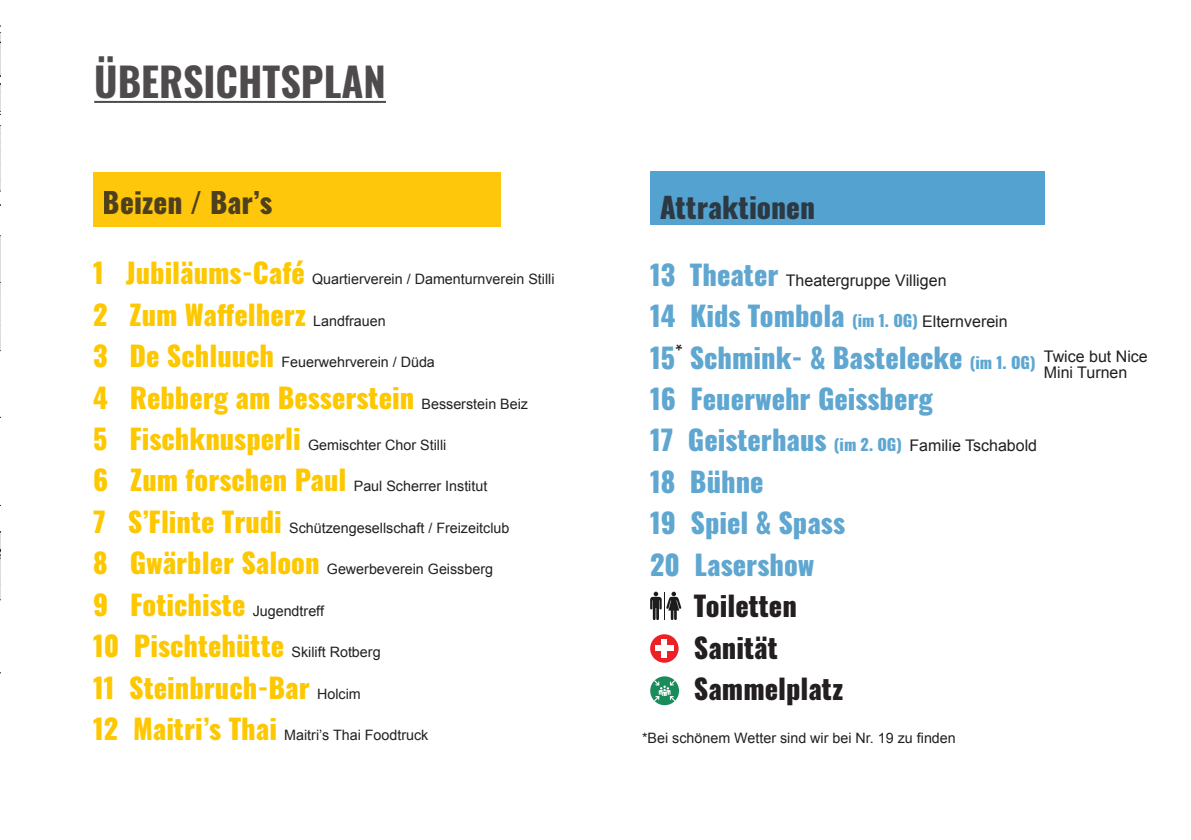
<style>
.page{position:relative;width:1191px;height:840px;background:#fff}
.page>*{position:absolute;margin:0;border:0;box-sizing:border-box;transform-origin:0 0}
.t1{font:700 40px "Oswald";color:#231f20}
.t2{font:800 28.6px "Oswald";color:#231f20}
.t3{font:800 27.6px/41.4px "Oswald";color:#fdc800}
.t4{font:800 27.6px/41.4px "Oswald";color:#5fa7d1}
.t5{font:800 27.6px/41.4px "Oswald";color:#231f20}
.t6{font:16px/16px "Arial";color:#231f20}
.t7{font:14.4px "Arial";color:#231f20}
.s1{font-family:"Oswald";font-weight:800;font-size:27.6px;color:#fdc800}
.s2{font-family:"Arial";font-weight:400;font-size:14.4px;color:#231f20}
.s3{font-family:"Oswald";font-weight:800;font-size:27.6px;color:#5fa7d1}
.s4{font-size:16px}
.s5{font-family:"Arial";font-weight:400;font-size:16px;color:#231f20}
.s6{font-family:"Oswald";font-weight:800;color:#5fa7d1}
</style>
<div class="page">
<hr style="left:94px;top:101px;width:292px;height:2px;background:#231f20">
<div style="left:93px;top:171px;width:407px;height:55px;background:#fec70c"></div>
<div style="left:650px;top:171px;width:395px;height:54px;background:#53a2d0"></div>
<div style="left:650px;top:634px;width:28px;height:28px;background:#ee2025;border-radius:50%"></div>
<div style="left:655px;top:645px;width:18px;height:5px;background:#fff"></div>
<div style="left:661px;top:639px;width:6px;height:18px;background:#fff"></div>
<svg style="left:650px;top:591px;width:31px;height:28px"></svg>
<div style="left:650px;top:676px;width:29px;height:28px;background:#188c5b;border-radius:50%"></div>
<svg style="left:654px;top:679px;width:21px;height:22px"></svg>
<svg style="left:0;top:25px;width:1px;height:649px"></svg>
<h1 class="t1" style="left:94px;top:61px;width:293px">ÜBERSICHTSPLAN</h1>
<h2 class="t2" style="left:103px;top:188px;width:171px">Beizen / Bar’s</h2>
<p class="t7" style="left:93px;top:269px;width:463px"><span class="s1">1 Jubiläums-Café</span> Quartierverein / Damenturnverein Stilli</p>
<h3 class="t3" style="left:93px;top:295px;width:294px">2 Zum Waffelherz <span class="s2">Landfrauen</span></h3>
<p class="t7" style="left:93px;top:352px;width:343px"><span class="s1">3 De Schluuch</span> Feuerwehrverein / Düda</p>
<h3 class="t3" style="left:93px;top:378px;width:436px">4 Rebberg am Besserstein <span class="s2">Besserstein Beiz</span></h3>
<p class="t7" style="left:93px;top:435px;width:355px"><span class="s1">5 Fischknusperli</span> Gemischter Chor Stilli</p>
<p class="t7" style="left:93px;top:476px;width:396px"><span class="s1">6 Zum forschen Paul</span> Paul Scherrer Institut</p>
<p class="t7" style="left:93px;top:518px;width:418px"><span class="s1">7 S’Flinte Trudi</span> Schützengesellschaft / Freizeitclub</p>
<p class="t7" style="left:93px;top:559px;width:401px"><span class="s1">8 Gwärbler Saloon</span> Gewerbeverein Geissberg</p>
<h3 class="t3" style="left:93px;top:585px;width:289px">9 Fotichiste <span class="s2">Jugendtreff<br></span>10 Pischtehütte <span class="s2">Skilift Rotberg<br></span>11 Steinbruch-Bar <span class="s2">Holcim</span></h3>
<p class="t7" style="left:93px;top:725px;width:337px"><span class="s1">12 Maitri’s Thai</span> Maitri’s Thai Foodtruck</p>
<h2 class="t2" style="left:659px;top:192px;width:157px">Attraktionen</h2>
<p class="t6" style="left:650px;top:272px;width:298px"><span class="s3">13 Theater</span> Theatergruppe Villigen</p>
<h3 class="t4" style="left:650px;top:296px;width:387px">14 Kids Tombola <span class="s4">(im 1. OG)</span> <span class="s5">Elternverein<br></span>15 Schmink- &amp; Bastelecke <span class="s4">(im 1. OG)<br></span>16 Feuerwehr Geissberg</h3>
<p class="t6" style="left:650px;top:437px;width:388px"><span class="s3">17 Geisterhaus</span> <span class="s6">(im 2. OG)</span> Familie Tschabold</p>
<h3 class="t4" style="left:650px;top:462px;width:196px">18 Bühne<br>19 Spiel &amp; Spass<br>20 Lasershow</h3>
<h3 class="t5" style="left:694px;top:586px;width:151px">Toiletten<br>Sanität<br>Sammelplatz</h3>
<p class="t6" style="left:1043px;top:348px;width:106px">Twice but Nice<br>Mini Turnen</p>
<p class="t7" style="left:642px;top:728px;width:315px">*Bei schönem Wetter sind wir bei Nr. 19 zu finden</p>
</div>
